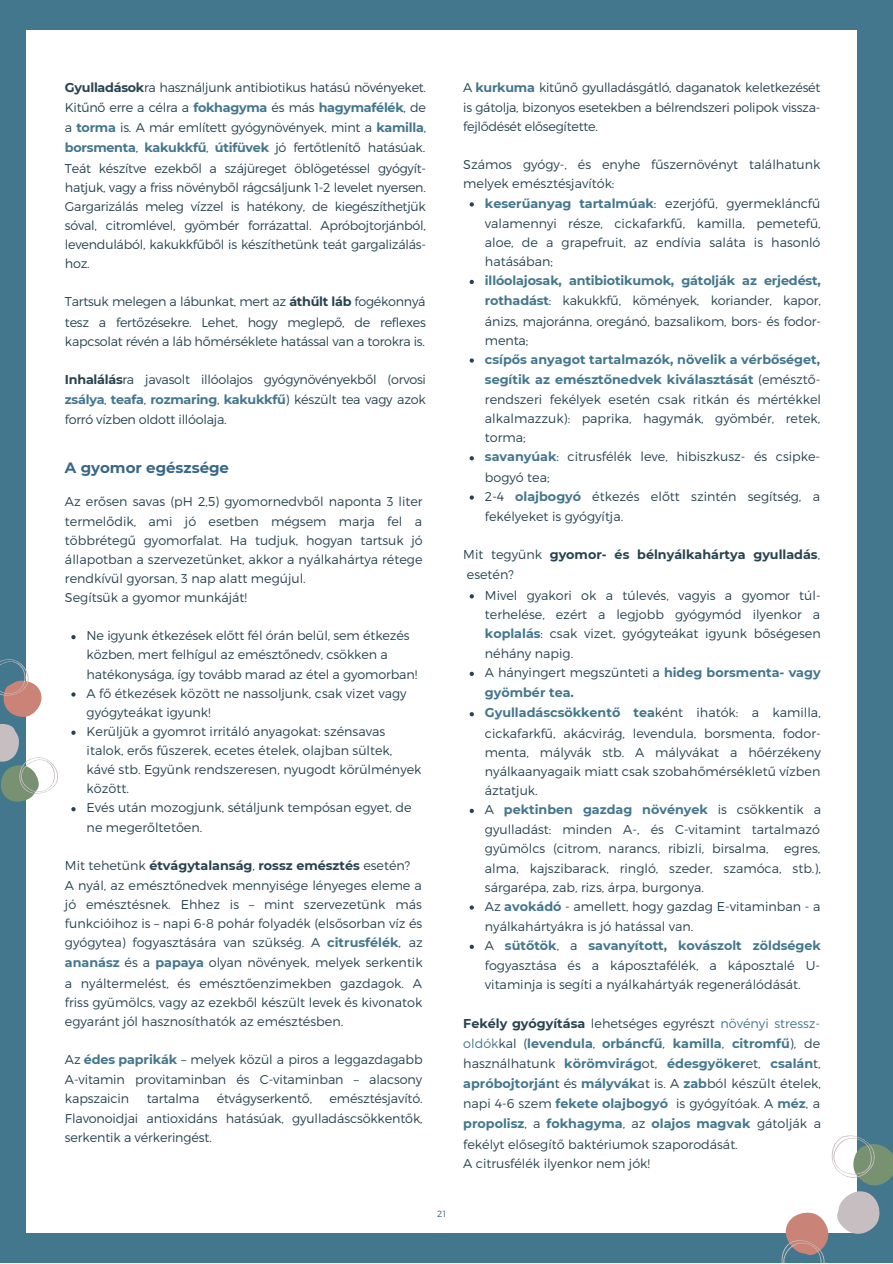
<style>
.page{position:relative;width:893px;height:1264px;background:#fff}
.page>*{position:absolute;margin:0;border:0;box-sizing:border-box;transform-origin:0 0}
.t1{font:700 15px "Montserrat";color:#386787}
.t2{font:300 12.75px/19.6px "Montserrat";color:#284350;text-align:justify}
.t3{font:700 12.75px/20.1px "Montserrat";color:#284350}
.t4{font:700 12.75px/20.1px "Montserrat";color:#43778d}
.t5{font:300 9px "Montserrat";color:#386787}
.s1{font-weight:700}
.s2{font-weight:700;color:#43778d}
.s3{font-weight:300}
.s4{font-weight:300;color:#284350}
.s5{color:#43778d}
</style>
<div class="page">
<div style="left:0;top:0;width:892px;height:1262px;background:#43778d"></div>
<div style="left:26px;top:30px;width:830px;height:1202px;background:#fff"></div>
<svg style="left:71px;top:635px;width:5px;height:4px"></svg>
<svg style="left:71px;top:692px;width:5px;height:4px"></svg>
<svg style="left:71px;top:730px;width:5px;height:4px"></svg>
<svg style="left:71px;top:807px;width:5px;height:4px"></svg>
<svg style="left:469px;top:202px;width:5px;height:4px"></svg>
<svg style="left:469px;top:280px;width:5px;height:4px"></svg>
<svg style="left:469px;top:358px;width:5px;height:4px"></svg>
<svg style="left:469px;top:456px;width:5px;height:4px"></svg>
<svg style="left:469px;top:495px;width:5px;height:4px"></svg>
<svg style="left:469px;top:594px;width:5px;height:4px"></svg>
<svg style="left:469px;top:671px;width:5px;height:5px"></svg>
<svg style="left:469px;top:712px;width:5px;height:4px"></svg>
<svg style="left:469px;top:808px;width:5px;height:5px"></svg>
<svg style="left:469px;top:905px;width:5px;height:4px"></svg>
<svg style="left:469px;top:944px;width:5px;height:5px"></svg>
<svg style="left:0;top:659px;width:42px;height:58px"></svg>
<svg style="left:0;top:724px;width:58px;height:77px"></svg>
<svg style="left:770px;top:1126px;width:122px;height:136px"></svg>
<p class="t2" style="left:65px;top:77px;width:362px"><span class="s1">Gyulladások</span>ra használjunk antibiotikus hatású növényeket.<br>Kitűnő erre a célra a <span class="s2">fokhagyma</span> és más <span class="s2">hagymafélék</span>, de a <span class="s2">torma</span> is. A már említett gyógynövények, mint a <span class="s2">kamilla</span>, <span class="s2">borsmenta</span>, <span class="s2">kakukkfű</span>, <span class="s2">útifüvek</span> jó fertőtlenítő hatásúak.<br>Teát készítve ezekből a szájüreget öblögetéssel gyógyít&shy;hatjuk, vagy a friss növényből rágcsáljunk 1-2 levelet nyersen.<br>Gargarizálás meleg vízzel is hatékony, de kiegészíthetjük sóval, citromlével, gyömbér forrázattal. Apróbojtorjánból, levendulából, kakukkfűből is készíthetünk teát gargalizálás&shy;hoz.</p>
<p class="t2" style="left:65px;top:291px;width:362px">Tartsuk melegen a lábunkat, mert az <span class="s1">áthűlt láb</span> fogékonnyá tesz a fertőzésekre. Lehet, hogy meglepő, de reflexes kapcsolat révén a láb hőmérséklete hatással van a torokra is.</p>
<p class="t2" style="left:65px;top:369px;width:362px;line-height:20.1px"><span class="s1">Inhalálás</span>ra javasolt illóolajos gyógynövényekből (orvosi <span class="s2">zsálya</span>, <span class="s2">teafa</span>, <span class="s2">rozmaring</span>, <span class="s2">kakukkfű</span>) készült tea vagy azok forró vízben oldott illóolaja.</p>
<p class="t1" style="left:65px;top:459px;width:166px">A gyomor egészsége</p>
<p class="t2" style="left:65px;top:492px;width:359px;line-height:19px">Az erősen savas (pH 2,5) gyomornedvből naponta 3 liter termelődik, ami jó esetben mégsem marja fel a többrétegű gyomorfalat. Ha tudjuk, hogyan tartsuk jó állapotban a szervezetünket, akkor a nyálkahártya rétege rendkívül gyorsan, 3 nap alatt megújul.</p>
<p class="t2" style="left:65px;top:587px;width:184px">Segítsük a gyomor munkáját!</p>
<p class="t2" style="left:87px;top:625px;width:332px;line-height:19px;text-align:left">Ne igyunk étkezések előtt fél órán belül, sem étkezés közben, mert felhígul az emésztőnedv, csökken a hatékonysága, így tovább marad az étel a gyomorban!</p>
<p class="t2" style="left:87px;top:683px;width:321px;line-height:19px">A fő étkezések között ne nassoljunk, csak vizet vagy gyógyteákat igyunk!</p>
<p class="t2" style="left:87px;top:721px;width:336px;line-height:19px;text-align:left">Kerüljük a gyomrot irritáló anyagokat: szénsavas italok, erős fűszerek, ecetes ételek, olajban sültek, kávé stb. Együnk rendszeresen, nyugodt körülmények között.</p>
<p class="t2" style="left:87px;top:797px;width:326px;line-height:19px">Evés után mozogjunk, sétáljunk tempósan egyet, de ne megerőltetően.</p>
<p class="t3" style="left:65px;top:855px;width:347px"><span class="s3">Mit tehetünk</span> étvágytalanság<span class="s3">,</span> rossz emésztés <span class="s3">esetén?</span></p>
<p class="t2" style="left:65px;top:875px;width:359px">A nyál, az emésztőnedvek mennyisége lényeges eleme a jó emésztésnek. Ehhez is – mint szervezetünk más funkcióihoz is – napi 6-8 pohár folyadék (elsősorban víz és gyógytea) fogyasztására van szükség. A <span class="s2">citrusfélék</span>, az <span class="s2">ananász</span> és a <span class="s2">papaya</span> olyan növények, melyek serkentik a nyáltermelést, és emésztőenzimekben gazdagok. A friss gyümölcs, vagy az ezekből készült levek és kivonatok egyaránt jól hasznosíthatók az emésztésben.</p>
<p class="t2" style="left:65px;top:1049px;width:359px">Az <span class="s2">édes paprikák</span> – melyek közül a piros a leggazdagabb A-vitamin provitaminban és C-vitaminban – alacsony kapszaicin</p>
<p class="t2" style="left:147px;top:1088px;width:54px">tartalma</p>
<p class="t2" style="left:217px;top:1088px;width:97px">étvágyserkentő,</p>
<p class="t2" style="left:65px;top:1088px;width:359px;line-height:19px;text-indent:264px">emésztésjavító.<br>Flavonoidjai antioxidáns hatásúak, gyulladáscsökkentők, serkentik a vérkeringést.</p>
<p class="t5" style="left:437px;top:1207px;width:10px">21</p>
<p class="t2" style="left:463px;top:77px;width:359px">A <span class="s2">kurkuma</span> kitűnő gyulladásgátló, daganatok keletkezését is gátolja, bizonyos esetekben a bélrendszeri polipok vissza&shy;fejlődését elősegítette.</p>
<p class="t2" style="left:463px;top:155px;width:359px;line-height:19px">Számos gyógy-, és enyhe fűszernövényt találhatunk melyek emésztésjavítók:</p>
<p class="t2" style="left:485px;top:193px;width:337px"><span class="s2">keserűanyag tartalmúak</span>: ezerjófű, gyermekláncfű valamennyi része, cickafarkfű, kamilla, pemetefű, aloe, de a grapefruit, az endívia saláta is hasonló hatásában;</p>
<p class="t2" style="left:485px;top:270px;width:338px"><span class="s2">illóolajosak, antibiotikumok, gátolják az erjedést, rothadást</span>: kakukkfű, kömények, koriander, kapor, ánizs, majoránna, oregánó, bazsalikom, bors- és fodor&shy;menta;</p>
<p class="t2" style="left:485px;top:349px;width:337px"><span class="s2">csípős anyagot tartalmazók, növelik a vérbőséget, segítik az emésztőnedvek kiválasztását</span> (emésztő&shy;rendszeri fekélyek esetén csak ritkán és mértékkel alkalmazzuk): paprika, hagymák, gyömbér, retek, torma;</p>
<p class="t2" style="left:485px;top:446px;width:337px;line-height:20.1px"><span class="s2">savanyúak</span>: citrusfélék leve, hibiszkusz- és csipke&shy;bogyó tea;</p>
<p class="t2" style="left:485px;top:485px;width:337px;line-height:20.1px">2-4 <span class="s2">olajbogyó</span> étkezés előtt szintén segítség, a fekélyeket is gyógyítja.</p>
<p class="t3" style="left:463px;top:544px;width:358px"><span class="s3">Mit tegyünk</span> gyomor- és bélnyálkahártya gyulladás<span class="s3">, esetén?</span></p>
<p class="t2" style="left:485px;top:584px;width:337px">Mivel gyakori ok a túlevés, vagyis a gyomor túl&shy;terhelése, ezért a legjobb gyógymód ilyenkor a <span class="s2">koplalás</span>: csak vizet, gyógyteákat igyunk bőségesen néhány napig.</p>
<p class="t4" style="left:485px;top:662px;width:337px"><span class="s4">A hányingert megszünteti a</span> hideg borsmenta- vagy gyömbér tea.</p>
<p class="t2" style="left:485px;top:702px;width:337px"><span class="s2">Gyulladáscsökkentő tea</span>ként ihatók: a kamilla, cickafarkfű, akácvirág, levendula, borsmenta, fodor&shy;menta, mályvák stb. A mályvákat a hőérzékeny nyálkaanyagaik miatt csak szobahőmérsékletű vízben áztatjuk.</p>
<p class="t2" style="left:485px;top:799px;width:337px">A <span class="s2">pektinben gazdag növények</span> is csökkentik a gyulladást: minden A-, és C-vitamint tartalmazó gyümölcs (citrom, narancs, ribizli, birsalma, egres, alma, kajszibarack, ringló, szeder, szamóca, stb.), sárgarépa, zab, rizs, árpa, burgonya.</p>
<p class="t2" style="left:485px;top:895px;width:337px;line-height:20.1px">Az <span class="s2">avokádó</span> - amellett, hogy gazdag E-vitaminban - a nyálkahártyákra is jó hatással van.</p>
<p class="t2" style="left:485px;top:935px;width:337px">A <span class="s2">sütőtök</span>, a <span class="s2">savanyított, kovászolt zöldségek </span>fogyasztása és a káposztafélék, a káposztalé U&shy;vitaminja is segíti a nyálkahártyák regenerálódását.</p>
<p class="t2" style="left:463px;top:1012px;width:359px;line-height:20.1px"><span class="s1">Fekély gyógyítása</span> lehetséges egyrészt <span class="s5">növényi stressz&shy;oldók</span>kal (<span class="s2">levendula</span>, <span class="s2">orbáncfű</span>, <span class="s2">kamilla</span>, <span class="s2">citromfű</span>), de használhatunk <span class="s2">körömvirág</span>ot, <span class="s2">édesgyöker</span>et, <span class="s2">csalán</span>t, <span class="s2">apróbojtorján</span>t és <span class="s2">mályvák</span>at is. A <span class="s2">zab</span>ból készült ételek, napi 4-6 szem <span class="s2">fekete olajbogyó</span> is gyógyítóak. A <span class="s2">méz</span>, a <span class="s2">propolisz</span>, a <span class="s2">fokhagyma</span>, az <span class="s2">olajos magvak</span> gátolják a fekélyt elősegítő baktériumok szaporodását.</p>
<p class="t2" style="left:463px;top:1152px;width:188px">A citrusfélék ilyenkor nem jók!</p>
</div>
